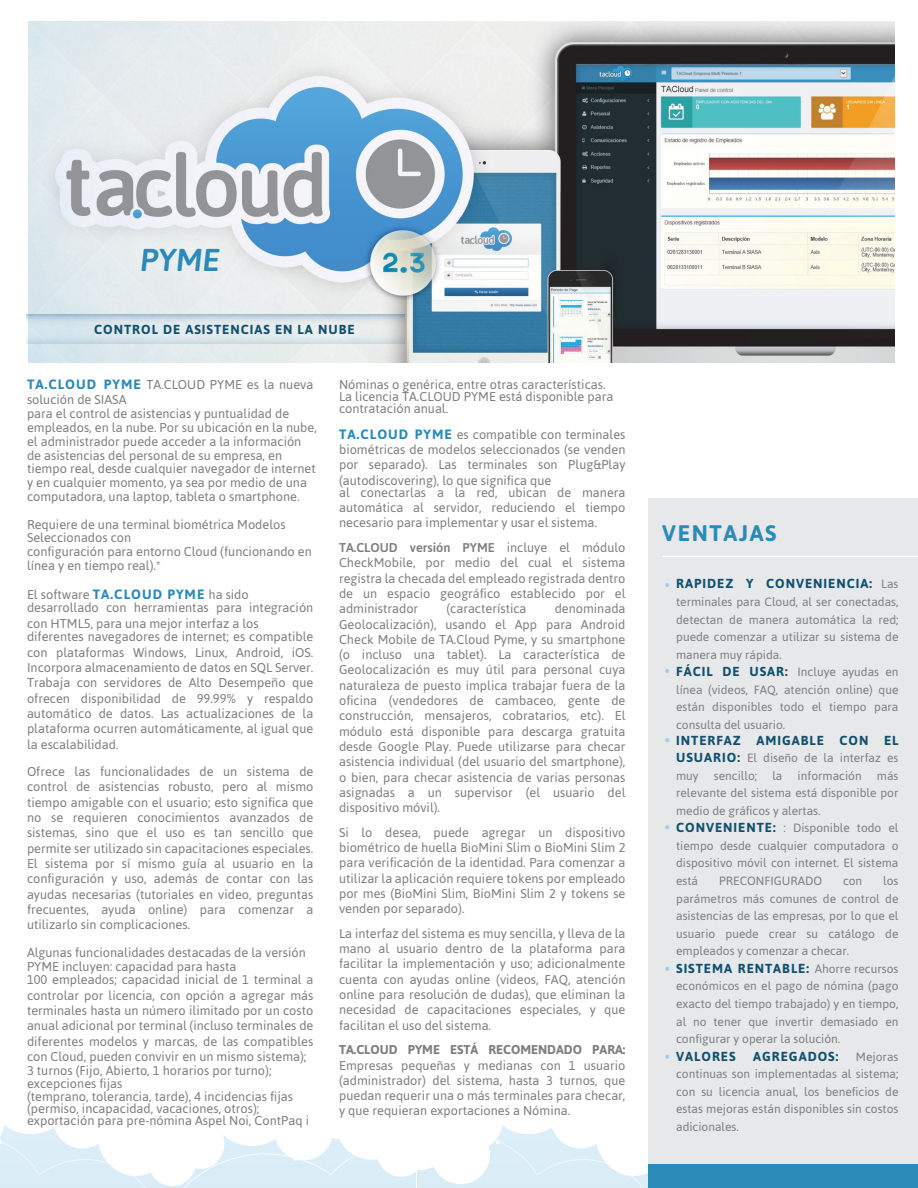
<style>
.page{position:relative;width:918px;height:1188px;background:#fff}
.page>*{position:absolute;margin:0;border:0;box-sizing:border-box;transform-origin:0 0}
.t1{font:italic 500 31.5px "Asap";color:#2c8ab8}
.t2{font:700 22.5px "Asap";letter-spacing:.075em;color:#2c8ab8}
.t3{font:700 13.05px "Asap";letter-spacing:.075em;color:#10506e}
.t4{font:12.75px/15.3px "Asap";color:#7d7d7e;text-align:justify}
.t5{font:700 12.75px "Asap";color:#7d7d7e}
.t6{font:12px/17.5px "Asap";color:#7d7d7e}
.s1{font-weight:700;font-size:13.5px;color:#2c8ab8}
.s2{font-weight:500}
.s3{font-weight:400;font-size:12px;color:#7d7d7e}
.s4{font-weight:700;font-size:13.05px;color:#10506e}
</style>
<div class="page">
<img style="left:28px;top:21px;width:867px;height:342px">
<svg style="left:0;top:1112px;width:649px;height:76px"></svg>
<div style="left:649px;top:499px;width:269px;height:666px;background:#e7e8e9"></div>
<hr style="left:662px;top:556px;width:256px;height:1px;background:#fff">
<div style="left:649px;top:1165px;width:269px;height:23px;background:#2c8ab8"></div>
<svg style="left:665px;top:583px;width:4px;height:4px"></svg>
<svg style="left:665px;top:967px;width:4px;height:4px"></svg>
<svg style="left:665px;top:669px;width:4px;height:4px"></svg>
<svg style="left:665px;top:738px;width:4px;height:4px"></svg>
<svg style="left:665px;top:1055px;width:4px;height:4px"></svg>
<svg style="left:665px;top:825px;width:4px;height:4px"></svg>
<div style="left:751px;top:332px;width:65px;height:12px;background:#232020"></div>
<svg style="left:26px;top:314px;width:379px;height:30px;background:#d5e0e6"></svg>
<h1 class="t1" style="left:140px;top:239px;width:81px">PYME</h1>
<p class="t3" style="left:94px;top:321px;width:262px">CONTROL DE ASISTENCIAS EN LA NUBE</p>
<p class="t4" style="left:27px;top:377px;width:288px"><span class="s1">TA.CLOUD PYME</span> TA.CLOUD PYME es la nueva solución de SIASA</p>
<p class="t4" style="left:27px;top:406px;width:291px;line-height:13.8px;text-align:left">para el control de asistencias y puntualidad de empleados, en la nube. Por su ubicación en la nube, el administrador puede acceder a la información de asistencias del personal de su empresa, en tiempo real, desde cualquier navegador de internet y en cualquier momento, ya sea por medio de una computadora, una laptop, tableta o smartphone.</p>
<p class="t4" style="left:27px;top:517px;width:286px;line-height:13.8px;text-align:left">Requiere de una terminal biométrica Modelos Seleccionados con<br>configuración para entorno Cloud (funcionando en línea y en tiempo real).*</p>
<p class="t4" style="left:27px;top:587px;width:288px;line-height:13.8px">El software <span class="s1">TA.CLOUD PYME</span> ha sido desarrollado con herramientas para integración</p>
<p class="t4" style="left:27px;top:616px;width:288px;line-height:13.8px">con HTML5, para una mejor interfaz a los diferentes navegadores de internet; es compatible</p>
<p class="t4" style="left:27px;top:644px;width:288px">con plataformas Windows, Linux, Android, iOS.<br>Incorpora almacenamiento de datos en SQL Server.<br>Trabaja con servidores de Alto Desempeño que ofrecen disponibilidad de 99.99% y respaldo automático de datos. Las actualizaciones de la plataforma ocurren automáticamente, al igual que la escalabilidad.</p>
<p class="t4" style="left:27px;top:764px;width:288px">Ofrece las funcionalidades de un sistema de control de asistencias robusto, pero al mismo tiempo amigable con el usuario; esto significa que no se requieren conocimientos avanzados de sistemas, sino que el uso es tan sencillo que permite ser utilizado sin capacitaciones especiales.<br>El sistema por sí mismo guía al usuario en la configuración y uso, además de contar con las ayudas necesarias (tutoriales en video, preguntas frecuentes, ayuda online) para comenzar a utilizarlo sin complicaciones.</p>
<p class="t4" style="left:27px;top:945px;width:288px;line-height:13.8px;text-align:left">Algunas funcionalidades destacadas de la versión<br>PYME incluyen: capacidad para hasta<br>100 empleados; capacidad inicial de 1 terminal a</p>
<p class="t4" style="left:27px;top:987px;width:288px">controlar por licencia, con opción a agregar más terminales hasta un número ilimitado por un costo anual adicional por terminal (incluso terminales de diferentes modelos y marcas, de las compatibles con Cloud, pueden convivir en un mismo sistema);</p>
<p class="t4" style="left:27px;top:1063px;width:246px;line-height:13.8px">3 turnos (Fijo, Abierto, 1 horarios por turno); excepciones fijas</p>
<p class="t4" style="left:27px;top:1090px;width:284px;line-height:12.3px;text-align:left">(temprano, tolerancia, tarde), 4 incidencias fijas (permiso, incapacidad, vacaciones, otros); exportación para pre-nómina Aspel Noi, ContPaq i</p>
<p class="t4" style="left:339px;top:377px;width:276px;line-height:12.3px;text-align:left">Nóminas o genérica, entre otras características.<br>La licencia TA.CLOUD PYME está disponible para contratación anual.</p>
<p class="t4" style="left:339px;top:426px;width:288px"><span class="s1">TA.CLOUD PYME</span> es compatible con terminales biométricas de modelos seleccionados (se venden por separado). Las terminales son Plug&amp;Play (autodiscovering), lo que significa que</p>
<p class="t4" style="left:339px;top:484px;width:288px">al conectarlas a la red, ubican de manera automática al servidor, reduciendo el tiempo necesario para implementar y usar el sistema.</p>
<p class="t4" style="left:339px;top:539px;width:288px"><span class="s2">TA.CLOUD versión PYME</span> incluye el módulo CheckMobile, por medio del cual el sistema registra la checada del empleado registrada dentro de un espacio geográfico establecido por el administrador</p>
<p class="t4" style="left:446px;top:601px;width:82px">(característica</p>
<p class="t4" style="left:339px;top:601px;width:288px;text-indent:216px">denominada Geolocalización), usando el App para Android Check Mobile de TA.Cloud Pyme, y su smartphone (o incluso una tablet). La característica de Geolocalización es muy útil para personal cuya naturaleza de puesto implica trabajar fuera de la oficina (vendedores de cambaceo, gente de construcción, mensajeros, cobratarios, etc). El módulo está disponible para descarga gratuita desde Google Play. Puede utilizarse para checar asistencia individual (del usuario del smartphone), o bien, para checar asistencia de varias personas asignadas a un supervisor (el usuario del dispositivo móvil).</p>
<p class="t4" style="left:339px;top:824px;width:288px">Si lo desea, puede agregar un dispositivo biométrico de huella BioMini Slim o BioMini Slim 2 para verificación de la identidad. Para comenzar a utilizar la aplicación requiere tokens por empleado por mes (BioMini Slim, BioMini Slim 2 y tokens se venden por separado).</p>
<p class="t4" style="left:339px;top:925px;width:288px">La interfaz del sistema es muy sencilla, y lleva de la mano al usuario dentro de la plataforma para facilitar la implementación y uso; adicionalmente cuenta con ayudas online (videos, FAQ, atención online para resolución de dudas), que eliminan la necesidad de capacitaciones especiales, y que facilitan el uso del sistema.</p>
<p class="t5" style="left:339px;top:1041px;width:288px">TA.CLOUD PYME ESTÁ RECOMENDADO PARA:</p>
<p class="t4" style="left:339px;top:1057px;width:288px">Empresas pequeñas y medianas con 1 usuario (administrador) del sistema, hasta 3 turnos, que puedan requerir una o más terminales para checar, y que requieran exportaciones a Nómina.</p>
<h2 class="t2" style="left:662px;top:518px;width:116px">VENTAJAS</h2>
<p class="t3" style="left:676px;top:575px;width:224px">RAPIDEZ Y CONVENIENCIA: <span class="s3">Las</span></p>
<p class="t6" style="left:676px;top:593px;width:224px">terminales para Cloud, al ser conectadas, detectan de manera automática la red; puede comenzar a utilizar su sistema de manera muy rápida.<br><span class="s4">FÁCIL DE USAR:</span> Incluye ayudas en línea (videos, FAQ, atención online) que están disponibles todo el tiempo para consulta del usuario.</p>
<p class="t3" style="left:676px;top:731px;width:224px">INTERFAZ AMIGABLE CON EL</p>
<p class="t6" style="left:676px;top:749px;width:224px"><span class="s4">USUARIO:</span> El diseño de la interfaz es muy</p>
<p class="t6" style="left:714px;top:766px;width:45px">sencillo;</p>
<p class="t6" style="left:772px;top:766px;width:12px">la</p>
<p class="t6" style="left:798px;top:766px;width:66px">información</p>
<p class="t6" style="left:676px;top:766px;width:224px;text-indent:201px">más relevante del sistema está disponible por medio de gráficos y alertas.<br><span class="s4">CONVENIENTE:</span> : Disponible todo el tiempo desde cualquier computadora o dispositivo móvil con internet. El sistema está</p>
<p class="t6" style="left:676px;top:872px;width:224px;text-align:justify;text-indent:207px">los parámetros más comunes de control de asistencias de las empresas, por lo que el usuario puede crear su catálogo de empleados y comenzar a checar.</p>
<p class="t3" style="left:676px;top:959px;width:224px">SISTEMA RENTABLE: <span class="s3">Ahorre recursos</span></p>
<p class="t6" style="left:676px;top:977px;width:224px;text-align:justify">económicos en el pago de nómina (pago exacto del tiempo trabajado) y en tiempo, al no tener que invertir demasiado en configurar y operar la solución.</p>
<p class="t3" style="left:676px;top:1047px;width:61px">VALORES</p>
<p class="t3" style="left:753px;top:1047px;width:87px">AGREGADOS:</p>
<p class="t6" style="left:719px;top:872px;width:105px">PRECONFIGURADO</p>
<p class="t6" style="left:843px;top:872px;width:21px">con</p>
<p class="t6" style="left:676px;top:1047px;width:224px;text-align:justify;text-indent:180px">Mejoras continuas son implementadas al sistema; con su licencia anual, los beneficios de estas mejoras están disponibles sin costos adicionales.</p>
</div>
